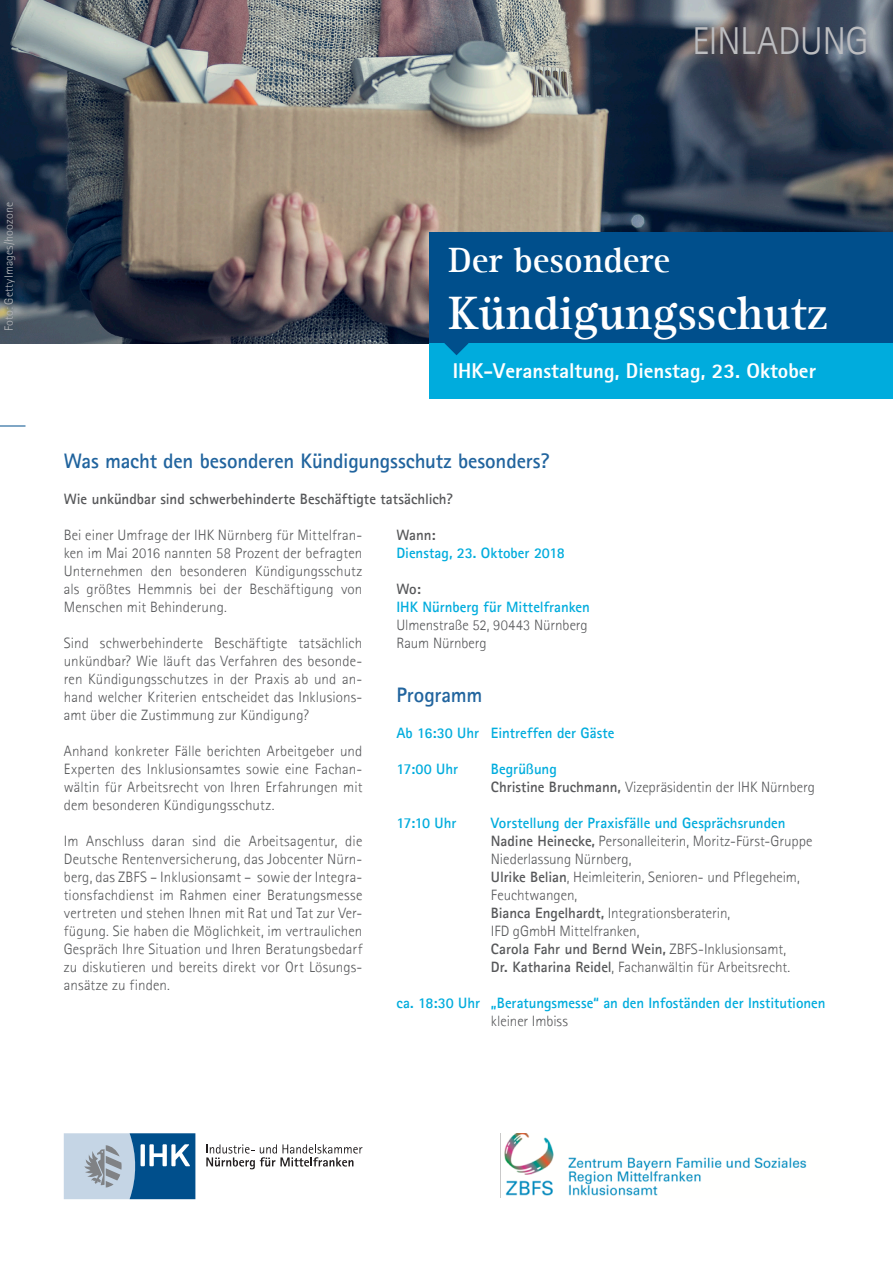
<style>
.page{position:relative;width:893px;height:1263px;background:#fff}
.page>*{position:absolute;margin:0;border:0;box-sizing:border-box;transform-origin:0 0}
.Label_oben{font:700 48px "Agfa Rotis Serif";color:#fff}
.Einladung{font:300 39px "Agfa Rotis Sans Serif";letter-spacing:-.015em;color:#bcbdc0}
.Label_oben-2{font:700 36px "Agfa Rotis Serif";color:#fff}
.t1{font:700 21px "Agfa Rotis Sans Serif";letter-spacing:-.01em;color:#21649e}
.Label_unten{font:800 21px "Agfa Rotis Sans Serif";color:#fff}
.Fließtext{font:300 15px/18px "Agfa Rotis Sans Serif";letter-spacing:.005em;color:#57585a;text-align:justify}
.Fließtext_Linksbündi{font:300 15px/18px "Agfa Rotis Sans Serif";color:#57585a}
.Fließtext_Linksbündi-2{font:700 15px/18px "Agfa Rotis Sans Serif";color:#00acdd}
.Fließtext_Bold{font:700 15px "Agfa Rotis Sans Serif";color:#57585a}
.Fließtext-2{font:700 15px "Agfa Rotis Sans Serif";color:#00acdd}
.Fließtext_Linksbündi-3{font:700 15px "Agfa Rotis Sans Serif";letter-spacing:-.005em;color:#57585a}
.Fließtext-3{font:700 15px "Agfa Rotis Sans Serif";letter-spacing:-.01em;color:#57585a}
.Fließtext-4{font:300 12px "Agfa Rotis Sans Serif";letter-spacing:.01em;color:#b8b9bc}
.s1{font-weight:700}
.s2{font-weight:300}
.s3{font-weight:300;color:#57585a}
</style>
<div class="page">
<img style="left:0;top:0;width:893px;height:344px">
<svg style="left:0;top:426px;width:26px;height:1px"></svg>
<svg style="left:206px;top:1144px;width:156px;height:25px"></svg>
<svg style="left:64px;top:1133px;width:131px;height:66px;background:#739aba"></svg>
<div style="left:429px;top:232px;width:464px;height:112px;background:#004f8c"></div>
<div style="left:429px;top:344px;width:464px;height:55px;background:#00acdd"></div>
<svg style="left:444px;top:343px;width:25px;height:12px"></svg>
<img style="left:500px;top:1133px;width:307px;height:64px">
<p class="Einladung" style="left:692px;top:18px;width:178px">EINLADUNG</p>
<p class="Fließtext-4" style="left:2px;top:331px;width:130px;rotate:-90deg">Foto: GettyImages/hoozone</p>
<p class="Label_oben-2" style="left:449px;top:238px;width:223px">Der besondere</p>
<p class="Label_oben" style="left:449px;top:284px;width:381px">Kündigungsschutz</p>
<p class="Label_unten" style="left:453px;top:357px;width:365px">IHK-Veranstaltung, Dienstag, 23. Oktober</p>
<h1 class="t1" style="left:64px;top:448px;width:487px">Was macht den besonderen Kündigungsschutz besonders?</h1>
<p class="Fließtext_Bold" style="left:64px;top:489px;width:390px">Wie unkündbar sind schwerbehinderte Beschäftigte tatsächlich?</p>
<p class="Fließtext" style="left:64px;top:526px;width:300px">Bei einer Umfrage der IHK Nürnberg für Mittelfran&shy;ken im Mai 2016 nannten 58 Prozent der befragten Unternehmen den besonderen Kündigungsschutz als größtes Hemmnis bei der Beschäftigung von Menschen mit Behinderung.</p>
<p class="Fließtext" style="left:64px;top:634px;width:300px">Sind schwerbehinderte Beschäftigte tatsächlich unkündbar? Wie läuft das Verfahren des besonde&shy;ren Kündigungsschutzes in der Praxis ab und an&shy;hand welcher Kriterien entscheidet das Inklusions&shy;amt über die Zustimmung zur Kündigung?</p>
<p class="Fließtext" style="left:64px;top:742px;width:300px">Anhand konkreter Fälle berichten Arbeitgeber und Experten des Inklusionsamtes sowie eine Fachan&shy;wältin für Arbeitsrecht von Ihren Erfahrungen mit dem besonderen Kündigungsschutz.</p>
<p class="Fließtext" style="left:64px;top:832px;width:300px">Im Anschluss daran sind die Arbeitsagentur, die Deutsche Rentenversicherung, das Jobcenter Nürn&shy;berg, das ZBFS – Inklusionsamt – sowie der Integra&shy;tionsfachdienst im Rahmen einer Beratungsmesse vertreten und stehen Ihnen mit Rat und Tat zur Ver&shy;fügung. Sie haben die Möglichkeit, im vertraulichen Gespräch Ihre Situation und Ihren Beratungsbedarf zu diskutieren und bereits direkt vor Ort Lösungs&shy;ansätze zu finden.</p>
<p class="Fließtext-3" style="left:396px;top:525px;width:41px">Wann:</p>
<p class="Fließtext-2" style="left:396px;top:543px;width:170px">Dienstag, 23. Oktober 2018</p>
<p class="Fließtext-3" style="left:396px;top:579px;width:26px">Wo:</p>
<p class="Fließtext-2" style="left:396px;top:597px;width:195px">IHK Nürnberg für Mittelfranken</p>
<p class="Fließtext" style="left:396px;top:616px;width:193px">Ulmenstraße 52, 90443 Nürnberg</p>
<p class="Fließtext" style="left:396px;top:634px;width:92px">Raum Nürnberg</p>
<h1 class="t1" style="left:396px;top:682px;width:87px">Programm</h1>
<p class="Fließtext_Linksbündi-2" style="left:396px;top:724px;width:220px">Ab 16:30 Uhr Eintreffen der Gäste</p>
<p class="Fließtext_Linksbündi-2" style="left:396px;top:760px;width:63px">17:00 Uhr</p>
<p class="Fließtext_Linksbündi-2" style="left:491px;top:760px;width:67px">Begrüßung</p>
<p class="Fließtext_Linksbündi" style="left:491px;top:778px;width:325px"><span class="s1">Christine Bruchmann,</span> Vizepräsidentin der IHK Nürnberg</p>
<p class="Fließtext_Linksbündi-2" style="left:396px;top:814px;width:61px">17:10 Uhr</p>
<p class="Fließtext_Linksbündi-2" style="left:491px;top:814px;width:296px">Vorstellung der Praxisfälle und Gesprächsrunden</p>
<p class="Fließtext_Linksbündi" style="left:491px;top:832px;width:323px"><span class="s1">Nadine Heinecke,</span> Personalleiterin, Moritz-Fürst-Gruppe<br>Niederlassung Nürnberg,</p>
<p class="Fließtext_Linksbündi" style="left:491px;top:868px;width:310px"><span class="s1">Ulrike Belian</span>, Heimleiterin, Senioren- und Pflegeheim,<br>Feuchtwangen,</p>
<p class="Fließtext_Linksbündi" style="left:491px;top:904px;width:241px"><span class="s1">Bianca Engelhardt,</span> Integrationsberaterin,</p>
<p class="Fließtext_Linksbündi" style="left:491px;top:922px;width:150px">IFD gGmbH Mittelfranken,</p>
<p class="Fließtext_Linksbündi-3" style="left:491px;top:939px;width:297px">Carola Fahr und Bernd Wein, <span class="s2">ZBFS-Inklusionsamt,</span></p>
<p class="Fließtext_Linksbündi" style="left:491px;top:958px;width:301px"><span class="s1">Dr. Katharina Reidel</span>, Fachanwältin für Arbeitsrecht.</p>
<p class="Fließtext_Linksbündi-2" style="left:491px;top:994px;width:336px;text-indent:-94px">ca. 18:30 Uhr „Beratungsmesse“ an den Infoständen der Institutionen <span class="s3">kleiner Imbiss</span></p>
</div>
